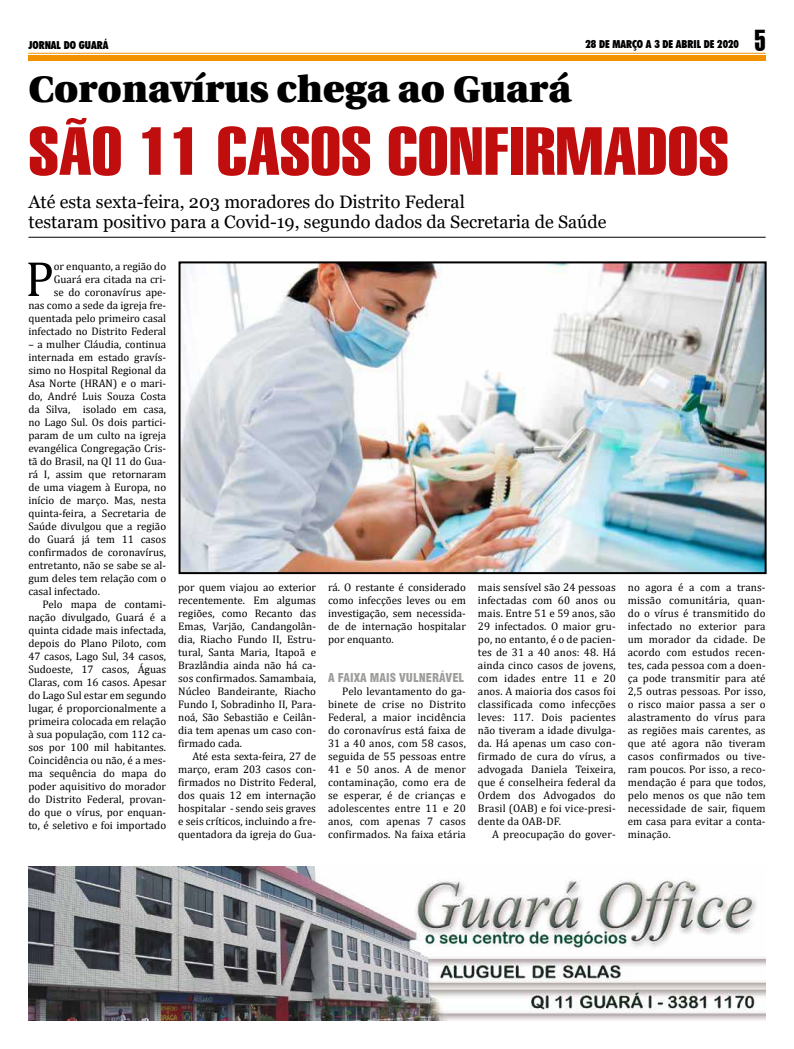
<style>
.page{position:relative;width:794px;height:1049px;background:#fff}
.page>*{position:absolute;margin:0;border:0;box-sizing:border-box;transform-origin:0 0}
.t1{font:66px "Swiss 911 BT Extra Compressed";color:#c00d0e;scale:1.25 1}
.t2{font:50px "Cambria";color:#000}
.t3{font:900 37px "Utopia";color:#000}
.t4{font:29.6px "Swiss 911 BT Extra Compressed";color:#000}
.t5{font:18px/20px "Georgia";color:#000}
.t6{font:900 condensed 12px "Swiss 721 BT";color:#9d9d9c}
.t7{font:11px/13px "Cambria";color:#000;text-align:justify}
.t8{font:900 condensed 11px "Futura BT";color:#000}
</style>
<div class="page">
<div style="left:28px;top:55px;width:737px;height:6px;background:#f39200"></div>
<hr style="left:28px;top:53px;width:737px;height:1px;background:#f39200">
<img style="left:28px;top:866px;width:737px;height:154px">
<hr style="left:28px;top:237px;width:737px;height:1px;background:#000">
<img style="left:178px;top:261px;width:589px;height:314px">
<p class="t8" style="left:28px;top:38px;width:82px">JORNAL DO GUARÁ</p>
<p class="t8" style="left:585px;top:37px;width:155px">28 DE MARÇO A 3 DE ABRIL DE 2020</p>
<h3 class="t4" style="left:754px;top:24px;width:13px">5</h3>
<h3 class="t3" style="left:28px;top:68px;width:544px">Coronavírus chega ao Guará</h3>
<h1 class="t1" style="left:28px;top:114px;width:562px">SÃO 11 CASOS CONFIRMADOS</h1>
<h3 class="t5" style="left:28px;top:193px;width:579px">Até esta sexta-feira, 203 moradores do Distrito Federal<br>testaram positivo para a Covid-19, segundo dados da Secretaria de Saúde</h3>
<p class="t7" style="left:28px;top:260px;width:139px;text-align:right">or enquanto, a região do<br>Guará era citada na cri-<br>se do coronavírus ape-<br>nas como a sede da igreja fre&shy;quentada pelo primeiro casal infectado no Distrito Federal</p>
<p class="t7" style="left:28px;top:338px;width:139px">– a mulher Cláudia, continua internada em estado gravís&shy;simo no Hospital Regional da Asa Norte (HRAN) e o mari&shy;do, André Luis Souza Costa da Silva, isolado em casa, no Lago Sul. Os dois partici&shy;param de um culto na igreja evangélica Congregação Cris&shy;tã do Brasil, na QI 11 do Gua&shy;rá I, assim que retornaram de uma viagem à Europa, no início de março. Mas, nesta quinta-feira, a Secretaria de Saúde divulgou que a região do Guará já tem 11 casos confirmados de coronavírus, entretanto, não se sabe se al&shy;gum deles tem relação com o casal infectado.</p>
<p class="t7" style="left:28px;top:598px;width:139px;text-indent:14px">Pelo mapa de contami&shy;nação divulgado, Guará é a quinta cidade mais infectada, depois do Plano Piloto, com 47 casos, Lago Sul, 34 casos, Sudoeste, 17 casos, Águas Claras, com 16 casos. Apesar do Lago Sul estar em segundo lugar, é proporcionalmente a primeira colocada em relação à sua população, com 112 ca&shy;sos por 100 mil habitantes.<br>Coincidência ou não, é a mes&shy;ma sequência do mapa do poder aquisitivo do morador do Distrito Federal, provan&shy;do que o vírus, por enquan&shy;to, é seletivo e foi importado</p>
<h2 class="t2" style="left:25px;top:249px;width:30px">P</h2>
<p class="t7" style="left:178px;top:581px;width:139px">por quem viajou ao exterior recentemente. Em algumas regiões, como Recanto das Emas, Varjão, Candangolân&shy;dia, Riacho Fundo II, Estru&shy;tural, Santa Maria, Itapoã e Brazlândia ainda não há ca&shy;sos confirmados. Samambaia, Núcleo Bandeirante, Riacho Fundo I, Sobradinho II, Para&shy;noá, São Sebastião e Ceilân&shy;dia tem apenas um caso con&shy;firmado cada.</p>
<p class="t7" style="left:178px;top:750px;width:139px;text-indent:14px">Até esta sexta-feira, 27 de março, eram 203 casos con&shy;firmados no Distrito Federal, dos quais 12 em internação hospitalar - sendo seis graves e seis críticos, incluindo a fre&shy;quentadora da igreja do Gua-</p>
<p class="t7" style="left:328px;top:581px;width:139px">rá. O restante é considerado como infecções leves ou em investigação, sem necessida&shy;de de internação hospitalar por enquanto.</p>
<p class="t6" style="left:328px;top:671px;width:138px">A FAIXA MAIS VULNERÁVEL</p>
<p class="t7" style="left:328px;top:685px;width:139px;text-indent:14px">Pelo levantamento do ga&shy;binete de crise no Distrito Federal, a maior incidência do coronavírus está faixa de 31 a 40 anos, com 58 casos, seguida de 55 pessoas entre 41 e 50 anos. A de menor contaminação, como era de se esperar, é de crianças e adolescentes entre 11 e 20 anos, com apenas 7 casos confirmados. Na faixa etária</p>
<p class="t7" style="left:478px;top:581px;width:139px">mais sensível são 24 pessoas infectadas com 60 anos ou mais. Entre 51 e 59 anos, são 29 infectados. O maior gru&shy;po, no entanto, é o de pacien&shy;tes de 31 a 40 anos: 48. Há ainda cinco casos de jovens, com idades entre 11 e 20 anos. A maioria dos casos foi classificada como infecções leves: 117. Dois pacientes não tiveram a idade divulga&shy;da. Há apenas um caso con&shy;firmado de cura do vírus, a advogada Daniela Teixeira, que é conselheira federal da Ordem dos Advogados do Brasil (OAB) e foi vice-presi&shy;dente da OAB-DF.</p>
<p class="t7" style="left:492px;top:828px;width:125px">A preocupação do gover-</p>
<p class="t7" style="left:628px;top:581px;width:139px">no agora é a com a trans&shy;missão comunitária, quan&shy;do o vírus é transmitido do infectado no exterior para um morador da cidade. De acordo com estudos recen&shy;tes, cada pessoa com a doen&shy;ça pode transmitir para até 2,5 outras pessoas. Por isso, o risco maior passa a ser o alastramento do vírus para as regiões mais carentes, as que até agora não tiveram casos confirmados ou tive&shy;ram poucos. Por isso, a reco&shy;mendação é para que todos, pelo menos os que não tem necessidade de sair, fiquem em casa para evitar a conta&shy;minação.</p>
</div>
